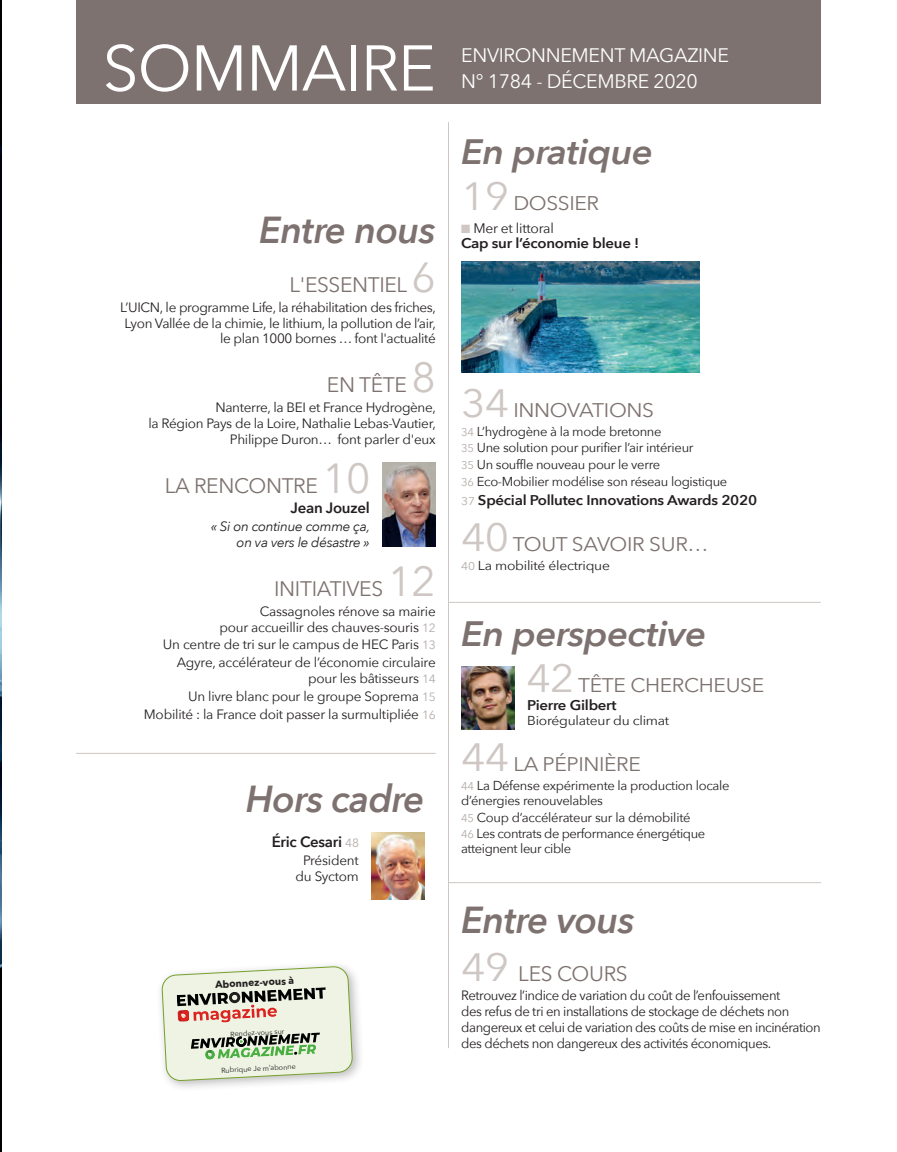
<style>
.page{position:relative;width:897px;height:1152px;background:#fff}
.page>*{position:absolute;margin:0;border:0;box-sizing:border-box;transform-origin:0 0}
.t1{font:63.9px "Avenir Next";letter-spacing:-.02em;color:#fff}
.Grandes-parties-droi{font:italic 600 37.5px "Avenir Next";letter-spacing:-.02em;color:#7d726f}
.Grandes-parties-gauc{font:italic 600 35.25px "Avenir Next";letter-spacing:-.02em;color:#7d726f;scale:1.07 1}
.Rubrique-droite{font:21px "Avenir Next";letter-spacing:-.02em;color:#7d726f}
.Rubrique-gauche{font:21px "Avenir Next";letter-spacing:-.02em;color:#7d726f}
.Rubrique-gauche-2{font:19.65px "Avenir Next";letter-spacing:-.015em;color:#7d726f;scale:1.07 1}
.Edito-Titre{font:19.5px/26px "Avenir Next";letter-spacing:-.015em;color:#fff}
.Texte-sommaire-droit{font:600 15px "Avenir Next";letter-spacing:-.02em;color:#231f20}
.Texte-sommaire-gauch{font:600 14.1px "Avenir Next";letter-spacing:-.02em;color:#231f20;scale:1.07 1}
.Texte-sommaire-droit-2{font:600 14.1px "Avenir Next";letter-spacing:-.02em;color:#231f20;scale:1.07 1}
.Texte-sommaire-sans{font:600 14.1px "Avenir Next";letter-spacing:-.02em;color:#231f20;scale:1.07 1}
.Texte-sommaire-droit-3{font:13.8px "Avenir Next";letter-spacing:-.015em;color:#231f20}
.Texte-sommaire-sans-2{font:13.5px/15.8px "Avenir Next";letter-spacing:-.03em;color:#231f20;text-align:right}
.Texte-sommaire-droit-4{font:13.5px/15.8px "Avenir Next";letter-spacing:-.02em;color:#231f20;text-align:right}
.Texte-sommaire-sans-3{font:italic 13.5px/15.8px "Avenir Next";letter-spacing:-.02em;color:#231f20;text-align:right}
.Texte-sommaire-gauch-2{font:12.9px/14.9px "Avenir Next";letter-spacing:-.025em;color:#231f20}
.Texte-sommaire-gauch-3{font:12.9px "Avenir Next";letter-spacing:-.025em;color:#231f20;scale:1.07 1}
.Texte-sommaire-sans-4{font:12.9px "Avenir Next";letter-spacing:-.02em;color:#231f20;scale:1.07 1}
.t2{font:700 10.2px "Avenir Next";color:#231f20}
.t3{font:7.2px "Avenir Next";color:#231f20}
.s1{font-size:42px;color:#cec7c4}
.s2{font-size:12px;color:#b4aca9}
.s3{font-weight:400;font-size:12px;color:#b4aca9}
.s4{font-size:39.45px;color:#cec7c4}
.s5{color:#cec7c4}
.s6{font-size:11.25px;color:#b4aca9}
.s7{font-weight:400;font-size:11.25px;color:#b4aca9}
</style>
<div class="page">
<div style="left:76px;top:0;width:744px;height:104px;background:#7d726f"></div>
<hr style="left:448px;top:602px;width:372px;height:1px;background:#cec7c4">
<hr style="left:448px;top:122px;width:1px;height:926px;background:#cec7c4">
<hr style="left:76px;top:753px;width:359px;height:1px;background:#cec7c4">
<img style="left:461px;top:666px;width:53px;height:63px">
<img style="left:382px;top:462px;width:53px;height:84px">
<img style="left:461px;top:261px;width:238px;height:111px">
<hr style="left:449px;top:882px;width:372px;height:1px;background:#cec7c4">
<img style="left:371px;top:833px;width:53px;height:67px">
<div style="left:156px;top:960px;width:208px;height:132px;background:#231f20;opacity:.3"></div>
<svg style="left:162px;top:966px;width:190px;height:114px;background:#d3d5c3"></svg>
<img style="left:0;top:3px;width:2px;height:1146px">
<h1 class="t1" style="left:103px;top:14px;width:334px">SOMMAIRE</h1>
<p class="Grandes-parties-droi" style="left:259px;top:197px;width:178px">Entre nous</p>
<p class="Rubrique-droite" style="left:289px;top:267px;width:148px">L'ESSENTIEL <span class="s1">6</span></p>
<p class="Texte-sommaire-sans-2" style="left:120px;top:299px;width:317px">L’UICN, le programme Life, la réhabilitation des friches,<br>Lyon Vallée de la chimie, le lithium, la pollution de l’air, le plan 1000 bornes … font l'actualité</p>
<p class="Rubrique-droite" style="left:327px;top:367px;width:110px">EN TÊTE <span class="s1">8</span></p>
<p class="Texte-sommaire-sans-2" style="left:148px;top:399px;width:289px">Nanterre, la BEI et France Hydrogène,<br>la Région Pays de la Loire, Nathalie Lebas-Vautier,<br>Philippe Duron… font parler d'eux</p>
<p class="Rubrique-droite" style="left:165px;top:468px;width:207px">LA RENCONTRE <span class="s1">10</span></p>
<p class="Texte-sommaire-droit" style="left:290px;top:495px;width:81px">Jean Jouzel</p>
<p class="Texte-sommaire-sans-3" style="left:211px;top:518px;width:161px">« Si on continue comme ça, on va vers le désastre »</p>
<p class="Rubrique-droite" style="left:274px;top:570px;width:163px">INITIATIVES <span class="s1">12</span></p>
<p class="Texte-sommaire-droit-4" style="left:219px;top:602px;width:218px">Cassagnoles rénove sa mairie<br>pour accueillir des chauves-souris <span class="s2">12</span></p>
<p class="Texte-sommaire-droit-4" style="left:163px;top:636px;width:274px">Un centre de tri sur le campus de HEC Paris <span class="s2">13</span></p>
<p class="Texte-sommaire-droit-4" style="left:177px;top:654px;width:260px">Agyre, accélérateur de l’économie circulaire pour les bâtisseurs <span class="s2">14</span></p>
<p class="Texte-sommaire-droit-4" style="left:188px;top:687px;width:249px">Un livre blanc pour le groupe Soprema <span class="s2">15</span></p>
<p class="Texte-sommaire-droit-4" style="left:144px;top:705px;width:293px">Mobilité : la France doit passer la surmultipliée <span class="s2">16</span></p>
<p class="Grandes-parties-droi" style="left:246px;top:766px;width:180px">Hors cadre</p>
<p class="Texte-sommaire-droit" style="left:271px;top:829px;width:89px">Éric Cesari <span class="s3">48</span></p>
<p class="Texte-sommaire-droit-4" style="left:295px;top:852px;width:65px;text-align:center">Président du Syctom</p>
<p class="t2" style="left:215px;top:975px;width:80px;rotate:-3deg">Abonnez-vous à</p>
<p class="t3" style="left:230px;top:1028px;width:56px;rotate:-3deg">Rendez-vous sur</p>
<p class="t3" style="left:221px;top:1064px;width:76px;rotate:-3deg">Rubrique Je m’abonne</p>
<p class="Edito-Titre" style="left:461px;top:42px;width:269px">ENVIRONNEMENT MAGAZINE<br>N° 1784 - DÉCEMBRE 2020</p>
<p class="Grandes-parties-gauc" style="left:461px;top:121px;width:181px">En pratique</p>
<p class="Rubrique-gauche-2" style="left:461px;top:186px;width:130px"><span class="s4">19</span> DOSSIER</p>
<p class="Texte-sommaire-droit-3" style="left:461px;top:216px;width:94px"><span class="s5">■</span> Mer et littoral</p>
<p class="Texte-sommaire-droit-2" style="left:461px;top:230px;width:168px">Cap sur l’économie bleue !</p>
<p class="Rubrique-gauche-2" style="left:461px;top:393px;width:182px"><span class="s4">34</span> INNOVATIONS</p>
<p class="Texte-sommaire-gauch-2" style="left:461px;top:423px;width:202px"><span class="s6">34</span> L’hydrogène à la mode bretonne</p>
<p class="Texte-sommaire-gauch-2" style="left:461px;top:440px;width:234px"><span class="s6">35</span> Une solution pour purifier l’air intérieur</p>
<p class="Texte-sommaire-gauch-2" style="left:461px;top:457px;width:200px"><span class="s6">35</span> Un souffle nouveau pour le verre</p>
<p class="Texte-sommaire-gauch-2" style="left:461px;top:473px;width:267px"><span class="s6">36</span> Eco-Mobilier modélise son réseau logistique</p>
<p class="Texte-sommaire-gauch" style="left:461px;top:488px;width:278px"><span class="s7">37</span> Spécial Pollutec Innovations Awards 2020</p>
<p class="Rubrique-gauche-2" style="left:461px;top:527px;width:232px"><span class="s4">40</span> TOUT SAVOIR SUR…</p>
<p class="Texte-sommaire-gauch-3" style="left:461px;top:554px;width:140px"><span class="s6">40</span> La mobilité électrique</p>
<p class="Grandes-parties-gauc" style="left:461px;top:603px;width:231px">En perspective</p>
<p class="Rubrique-gauche-2" style="left:526px;top:668px;width:224px"><span class="s4">42</span> TÊTE CHERCHEUSE</p>
<p class="Texte-sommaire-sans" style="left:527px;top:693px;width:85px">Pierre Gilbert</p>
<p class="Texte-sommaire-sans-4" style="left:527px;top:710px;width:134px">Biorégulateur du climat</p>
<p class="Rubrique-gauche-2" style="left:461px;top:748px;width:169px"><span class="s4">44</span> LA PÉPINIÈRE</p>
<p class="Texte-sommaire-gauch-2" style="left:461px;top:777px;width:270px"><span class="s6">44</span> La Défense expérimente la production locale d’énergies renouvelables</p>
<p class="Texte-sommaire-gauch-2" style="left:461px;top:809px;width:231px"><span class="s6">45</span> Coup d’accélérateur sur la démobilité</p>
<p class="Texte-sommaire-gauch-2" style="left:461px;top:826px;width:245px"><span class="s6">46</span> Les contrats de performance énergétique atteignent leur cible</p>
<p class="Grandes-parties-droi" style="left:461px;top:887px;width:175px">Entre vous</p>
<p class="Rubrique-gauche" style="left:461px;top:955px;width:168px"><span class="s4">49</span> LES COURS</p>
<p class="Texte-sommaire-sans-2" style="left:461px;top:987px;width:361px;text-align:left">Retrouvez l’indice de variation du coût de l’enfouissement<br>des refus de tri en installations de stockage de déchets non dangereux et celui de variation des coûts de mise en incinération des déchets non dangereux des activités économiques.</p>
</div>
